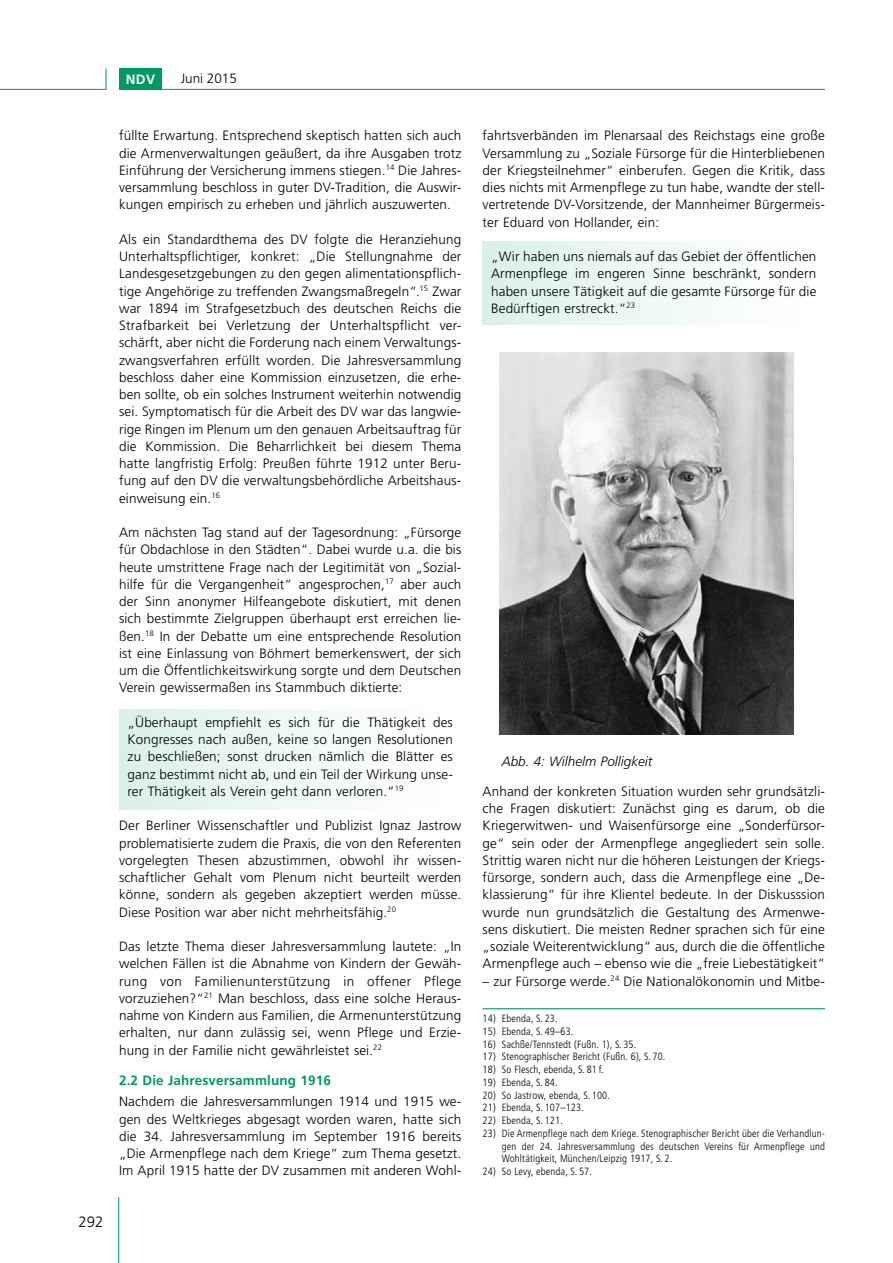
<style>
.page{position:relative;width:893px;height:1263px;background:#fff}
.page>*{position:absolute;margin:0;border:0;box-sizing:border-box;transform-origin:0 0}
.t1{font:300 15px "Frutiger LT";color:#000}
.t2{font:300 13.5px/17.2px "Frutiger LT";letter-spacing:.01em;color:#000;text-align:justify}
.t3{font:700 13.5px "Frutiger LT";letter-spacing:.01em;color:#009964}
.t4{font:italic 300 13.5px "Frutiger LT";color:#000}
.t5{font:700 13.5px "Frutiger LT";color:#fff}
.t6{font:300 condensed 10.5px/12.8px "Frutiger LT";letter-spacing:.015em;color:#000;text-align:justify}
</style>
<div class="page">
<hr style="left:0;top:89px;width:106px;height:1px;background:#009964">
<hr style="left:119px;top:89px;width:706px;height:1px;background:#009964">
<svg style="left:106px;top:68px;width:1px;height:22px"></svg>
<hr style="left:118px;top:1197px;width:1px;height:66px;background:#009964">
<div style="left:119px;top:68px;width:43px;height:21px;background:#009964"></div>
<div style="left:119px;top:709px;width:342px;height:101px;background:linear-gradient(to right,#dbf0e9,#fff)"></div>
<div style="left:483px;top:242px;width:342px;height:83px;background:linear-gradient(to right,#dbf0e9,#fff)"></div>
<img style="left:499px;top:353px;width:294px;height:381px">
<hr style="left:483px;top:1008px;width:342px;height:1px;background:#009964">
<p class="t5" style="left:126px;top:71px;width:31px">NDV</p>
<p class="t2" style="left:181px;top:70px;width:58px">Juni 2015</p>
<p class="t1" style="left:78px;top:1213px;width:27px">292</p>
<p class="t2" style="left:119px;top:127px;width:344px">füllte Erwartung. Entsprechend skeptisch hatten sich auch die Armenverwaltungen geäußert, da ihre Ausgaben trotz Einführung der Versicherung immens stiegen.<sup>14</sup> Die Jahres&shy;versammlung beschloss in guter DV-Tradition, die Auswir&shy;kungen empirisch zu erheben und jährlich auszuwerten.</p>
<p class="t2" style="left:119px;top:231px;width:344px">Als ein Standardthema des DV folgte die Heranziehung Unterhaltspflichtiger, konkret: „Die Stellungnahme der Landesgesetzgebungen zu den gegen alimentationspflich&shy;tige Angehörige zu treffenden Zwangsmaßregeln“.<sup>15</sup> Zwar war 1894 im Strafgesetzbuch des deutschen Reichs die Strafbarkeit bei Verletzung der Unterhaltspflicht ver&shy;schärft, aber nicht die Forderung nach einem Verwaltungs&shy;zwangsverfahren erfüllt worden. Die Jahresversammlung beschloss daher eine Kommission einzusetzen, die erhe&shy;ben sollte, ob ein solches Instrument weiterhin notwendig sei. Symptomatisch für die Arbeit des DV war das langwie&shy;rige Ringen im Plenum um den genauen Arbeitsauftrag für die Kommission. Die Beharrlichkeit bei diesem Thema hatte langfristig Erfolg: Preußen führte 1912 unter Beru&shy;fung auf den DV die verwaltungsbehördliche Arbeitshaus&shy;einweisung ein.<sup>16</sup></p>
<p class="t2" style="left:119px;top:524px;width:344px">Am nächsten Tag stand auf der Tagesordnung: „Fürsorge für Obdachlose in den Städten“. Dabei wurde u.a. die bis heute umstrittene Frage nach der Legitimität von „Sozial&shy;hilfe für die Vergangenheit“ angesprochen,<sup>17</sup> aber auch der Sinn anonymer Hilfeangebote diskutiert, mit denen sich bestimmte Zielgruppen überhaupt erst erreichen lie&shy;ßen.<sup>18</sup> In der Debatte um eine entsprechende Resolution ist eine Einlassung von Böhmert bemerkenswert, der sich um die Öffentlichkeitswirkung sorgte und dem Deutschen Verein gewissermaßen ins Stammbuch diktierte:</p>
<p class="t2" style="left:128px;top:714px;width:327px">„Überhaupt empfiehlt es sich für die Thätigkeit des Kongresses nach außen, keine so langen Resolutionen zu beschließen; sonst drucken nämlich die Blätter es ganz bestimmt nicht ab, und ein Teil der Wirkung unse&shy;rer Thätigkeit als Verein geht dann verloren.“<sup>19</sup></p>
<p class="t2" style="left:119px;top:817px;width:344px">Der Berliner Wissenschaftler und Publizist Ignaz Jastrow problematisierte zudem die Praxis, die von den Referenten vorgelegten Thesen abzustimmen, obwohl ihr wissen&shy;schaftlicher Gehalt vom Plenum nicht beurteilt werden könne, sondern als gegeben akzeptiert werden müsse.<br>Diese Position war aber nicht mehrheitsfähig.<sup>20</sup></p>
<p class="t2" style="left:119px;top:938px;width:344px">Das letzte Thema dieser Jahresversammlung lautete: „In welchen Fällen ist die Abnahme von Kindern der Gewäh&shy;rung von Familienunterstützung in offener Pflege vorzuziehen?“<sup>21</sup> Man beschloss, dass eine solche Heraus&shy;nahme von Kindern aus Familien, die Armenunterstützung erhalten, nur dann zulässig sei, wenn Pflege und Erzie&shy;hung in der Familie nicht gewährleistet sei.<sup>22</sup></p>
<p class="t3" style="left:119px;top:1072px;width:213px">2.2 Die Jahresversammlung 1916</p>
<p class="t2" style="left:119px;top:1093px;width:344px">Nachdem die Jahresversammlungen 1914 und 1915 we&shy;gen des Weltkrieges abgesagt worden waren, hatte sich die 34. Jahresversammlung im September 1916 bereits „Die Armenpflege nach dem Kriege“ zum Thema gesetzt.<br>Im April 1915 hatte der DV zusammen mit anderen Wohl-</p>
<p class="t2" style="left:483px;top:127px;width:344px">fahrtsverbänden im Plenarsaal des Reichstags eine große Versammlung zu „Soziale Fürsorge für die Hinterbliebenen der Kriegsteilnehmer“ einberufen. Gegen die Kritik, dass dies nichts mit Armenpflege zu tun habe, wandte der stell&shy;vertretende DV-Vorsitzende, der Mannheimer Bürgermeis&shy;ter Eduard von Hollander, ein:</p>
<p class="t2" style="left:491px;top:248px;width:327px">„Wir haben uns niemals auf das Gebiet der öffentlichen Armenpflege im engeren Sinne beschränkt, sondern haben unsere Tätigkeit auf die gesamte Fürsorge für die Bedürftigen erstreckt.“<sup>23</sup></p>
<p class="t4" style="left:502px;top:753px;width:152px">Abb. 4: Wilhelm Polligkeit</p>
<p class="t2" style="left:483px;top:783px;width:344px">Anhand der konkreten Situation wurden sehr grundsätzli&shy;che Fragen diskutiert: Zunächst ging es darum, ob die Kriegerwitwen- und Waisenfürsorge eine „Sonderfürsor&shy;ge“ sein oder der Armenpflege angegliedert sein solle.<br>Strittig waren nicht nur die höheren Leistungen der Kriegs&shy;fürsorge, sondern auch, dass die Armenpflege eine „De&shy;klassierung“ für ihre Klientel bedeute. In der Diskusssion wurde nun grundsätzlich die Gestaltung des Armenwe&shy;sens diskutiert. Die meisten Redner sprachen sich für eine „soziale Weiterentwicklung“ aus, durch die die öffentliche Armenpflege auch – ebenso wie die „freie Liebestätigkeit“</p>
<p class="t2" style="left:483px;top:972px;width:344px">– zur Fürsorge werde.<sup>24</sup> Die Nationalökonomin und Mitbe-</p>
<p class="t6" style="left:483px;top:1012px;width:77px">14) Ebenda, S. 23.</p>
<p class="t6" style="left:483px;top:1025px;width:92px">15) Ebenda, S. 49–63.</p>
<p class="t6" style="left:483px;top:1038px;width:155px">16) Sachße/Tennstedt (Fußn. 1), S. 35.</p>
<p class="t6" style="left:483px;top:1050px;width:184px">17) Stenographischer Bericht (Fußn. 6), S. 70.</p>
<p class="t6" style="left:483px;top:1063px;width:122px">18) So Flesch, ebenda, S. 81 f.</p>
<p class="t6" style="left:483px;top:1076px;width:77px">19) Ebenda, S. 84.</p>
<p class="t6" style="left:483px;top:1089px;width:129px">20) So Jastrow, ebenda, S. 100.</p>
<p class="t6" style="left:483px;top:1101px;width:103px">21) Ebenda, S. 107–123.</p>
<p class="t6" style="left:483px;top:1114px;width:82px">22) Ebenda, S. 121.</p>
<p class="t6" style="left:502px;top:1127px;width:325px;text-indent:-19px">23) Die Armenpflege nach dem Kriege. Stenographischer Bericht über die Verhandlun&shy;gen der 24. Jahresversammlung des deutschen Vereins für Armenpflege und Wohltätigkeit, München/Leipzig 1917, S. 2.</p>
<p class="t6" style="left:483px;top:1165px;width:111px">24) So Levy, ebenda, S. 57.</p>
</div>
